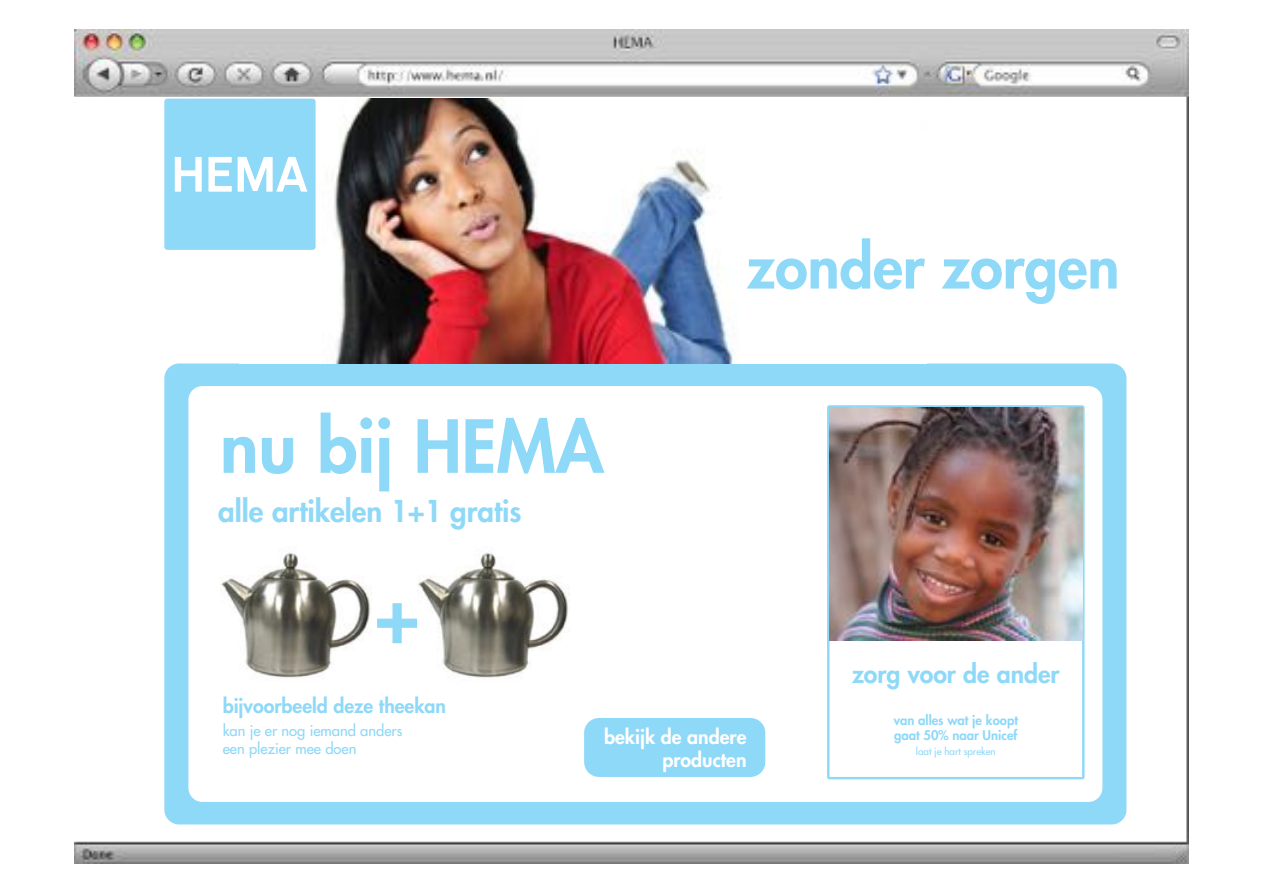
<style>
.page{position:relative;width:1263px;height:893px;background:#fff}
.page>*{position:absolute;margin:0;border:0;box-sizing:border-box;transform-origin:0 0}
.t1{font:800 78.15px "Futura Std";color:#8ed8f8}
.t2{font:800 71.1px "Futura Std";color:#8ed8f8}
.t3{font:800 59.25px "Futura Std";color:#8ed8f8}
.t4{font:800 29.25px "Futura Std";color:#8ed8f8}
.t5{font:800 24.75px "Futura Std";color:#8ed8f8}
.t6{font:800 19.5px "Futura Std";color:#8ed8f8}
.t7{font:800 19.5px/23.4px "Futura Std";color:#fff;text-align:right}
.t8{font:500 14.7px/17.7px "Futura Std";color:#8ed8f8}
.t9{font:800 13.05px/15.6px "Futura Std";color:#8ed8f8}
.t10{font:500 9.9px "Futura Std";color:#8ed8f8}
</style>
<div class="page">
<img style="left:75px;top:29px;width:1113px;height:835px">
<h2 class="t2" style="left:220px;top:402px;width:385px">nu bij HEMA</h2>
<h3 class="t4" style="left:218px;top:492px;width:305px">alle artikelen 1+1 gratis</h3>
<h1 class="t1" style="left:374px;top:565px;width:47px">+</h1>
<h3 class="t3" style="left:747px;top:229px;width:374px">zonder zorgen</h3>
<h3 class="t5" style="left:852px;top:658px;width:209px">zorg voor de ander</h3>
<h3 class="t6" style="left:223px;top:693px;width:225px">bijvoorbeeld deze theekan</h3>
<p class="t8" style="left:223px;top:722px;width:181px">kan je er nog iemand anders een plezier mee doen</p>
<h3 class="t7" style="left:604px;top:725px;width:144px">bekijk de andere producten</h3>
<p class="t9" style="left:894px;top:712px;width:126px">van alles wat je koopt gaat 50% naar Unicef</p>
<p class="t10" style="left:916px;top:745px;width:81px">laat je hart spreken</p>
</div>
